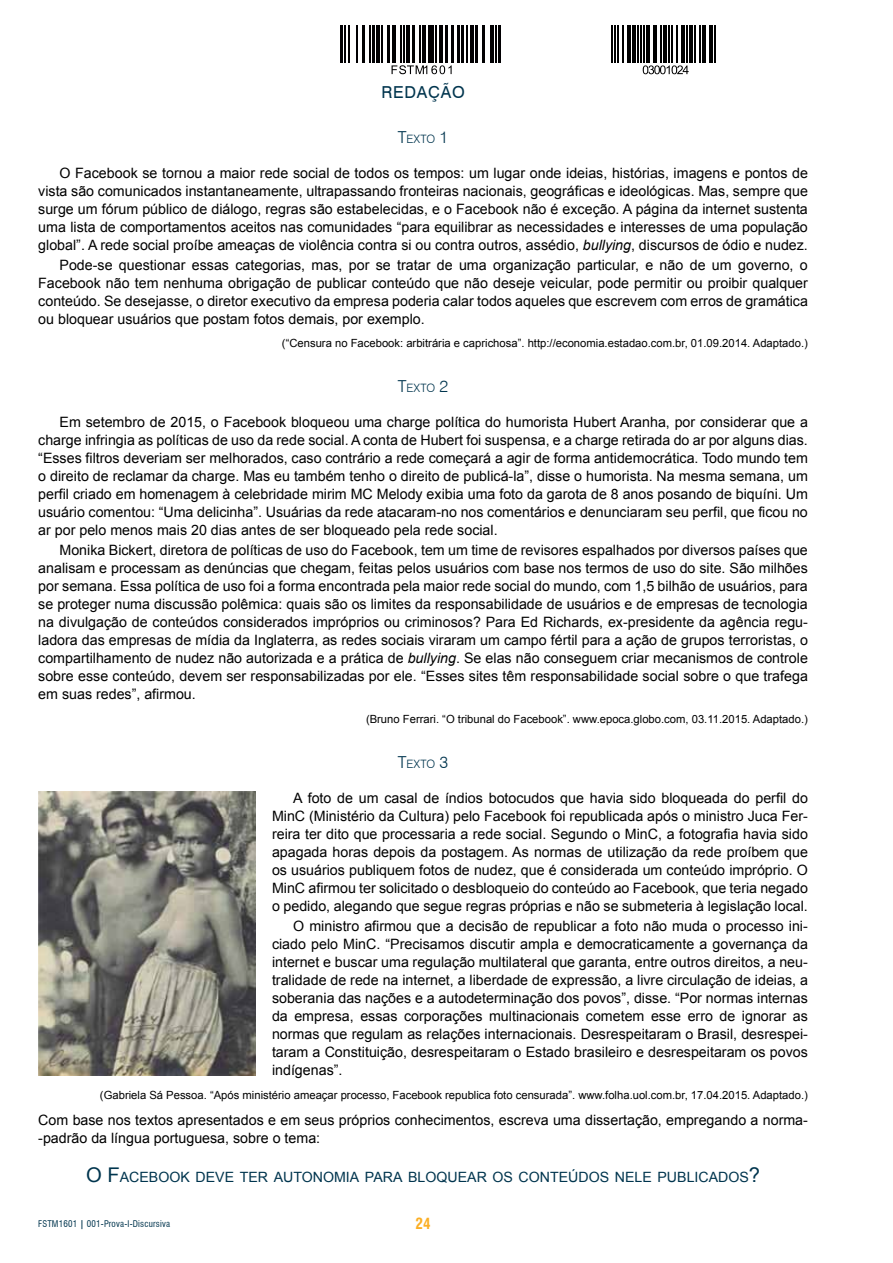
<style>
.page{position:relative;width:893px;height:1263px;background:#fff}
.page>*{position:absolute;margin:0;border:0;box-sizing:border-box;transform-origin:0 0}
.t1{font:16.5px "Swiss 721 BT";letter-spacing:.05em;color:#00354e}
.t2{font:700 condensed 15px "Swiss 721 BT";color:#fbaf25}
.t3{font:14.25px/18px "Arial";color:#000;text-align:justify}
.t4{font:14.1px "Arial";color:#00354e}
.t5{font:300 11.55px "Swiss 721 BT";color:#00354e}
.t6{font:11.25px "Arial";color:#000}
.t7{font:condensed 9px "Swiss 721 BT";letter-spacing:.02em;color:#00354e}
.s1{font-size:16.5px}
.s2{font-style:italic}
.s3{font-size:20.25px}
.s4{font-weight:700}
</style>
<div class="page">
<hr style="left:612px;top:26px;width:1px;height:37px;background:#000">
<hr style="left:615px;top:26px;width:1px;height:37px;background:#000">
<hr style="left:617px;top:26px;width:2px;height:37px;background:#000">
<hr style="left:622px;top:26px;width:1px;height:37px;background:#000">
<hr style="left:627px;top:26px;width:4px;height:37px;background:#000">
<hr style="left:633px;top:26px;width:3px;height:37px;background:#000">
<hr style="left:638px;top:26px;width:1px;height:37px;background:#000">
<hr style="left:640px;top:26px;width:2px;height:37px;background:#000">
<hr style="left:643px;top:26px;width:1px;height:37px;background:#000">
<hr style="left:646px;top:26px;width:3px;height:37px;background:#000">
<hr style="left:653px;top:26px;width:4px;height:37px;background:#000">
<hr style="left:661px;top:26px;width:1px;height:37px;background:#000">
<hr style="left:663px;top:26px;width:4px;height:37px;background:#000">
<hr style="left:669px;top:26px;width:1px;height:37px;background:#000">
<hr style="left:671px;top:26px;width:1px;height:37px;background:#000">
<hr style="left:676px;top:26px;width:1px;height:37px;background:#000">
<hr style="left:681px;top:26px;width:4px;height:37px;background:#000">
<hr style="left:687px;top:26px;width:1px;height:37px;background:#000">
<hr style="left:689px;top:26px;width:4px;height:37px;background:#000">
<hr style="left:694px;top:26px;width:1px;height:37px;background:#000">
<hr style="left:699px;top:26px;width:2px;height:37px;background:#000">
<hr style="left:702px;top:26px;width:4px;height:37px;background:#000">
<hr style="left:710px;top:26px;width:3px;height:37px;background:#000">
<hr style="left:715px;top:26px;width:1px;height:37px;background:#000">
<svg style="left:643px;top:65px;width:46px;height:9px"></svg>
<hr style="left:340px;top:25px;width:3px;height:38px;background:#010002">
<hr style="left:344px;top:25px;width:2px;height:38px;background:#010002">
<hr style="left:349px;top:25px;width:1px;height:38px;background:#010002">
<hr style="left:356px;top:25px;width:1px;height:38px;background:#010002">
<hr style="left:362px;top:25px;width:2px;height:38px;background:#010002">
<hr style="left:369px;top:25px;width:1px;height:38px;background:#010002">
<hr style="left:372px;top:25px;width:2px;height:38px;background:#010002">
<hr style="left:376px;top:25px;width:4px;height:38px;background:#010002">
<hr style="left:382px;top:25px;width:1px;height:38px;background:#010002">
<hr style="left:388px;top:25px;width:2px;height:38px;background:#010002">
<hr style="left:392px;top:25px;width:4px;height:38px;background:#010002">
<hr style="left:401px;top:25px;width:1px;height:38px;background:#010002">
<hr style="left:403px;top:25px;width:2px;height:38px;background:#010002">
<hr style="left:406px;top:25px;width:4px;height:38px;background:#010002">
<hr style="left:412px;top:25px;width:3px;height:38px;background:#010002">
<hr style="left:419px;top:25px;width:1px;height:38px;background:#010002">
<hr style="left:422px;top:25px;width:4px;height:38px;background:#010002">
<div style="left:428px;top:25px;width:5px;height:38px;background:#010002"></div>
<hr style="left:435px;top:25px;width:1px;height:38px;background:#010002">
<hr style="left:439px;top:25px;width:4px;height:38px;background:#010002">
<hr style="left:445px;top:25px;width:3px;height:38px;background:#010002">
<hr style="left:451px;top:25px;width:2px;height:38px;background:#010002">
<hr style="left:457px;top:25px;width:2px;height:38px;background:#010002">
<hr style="left:461px;top:25px;width:3px;height:38px;background:#010002">
<hr style="left:467px;top:25px;width:1px;height:38px;background:#010002">
<hr style="left:470px;top:25px;width:4px;height:38px;background:#010002">
<hr style="left:475px;top:25px;width:3px;height:38px;background:#010002">
<hr style="left:483px;top:25px;width:2px;height:38px;background:#010002">
<hr style="left:490px;top:25px;width:4px;height:38px;background:#010002">
<hr style="left:496px;top:25px;width:1px;height:38px;background:#010002">
<hr style="left:498px;top:25px;width:3px;height:38px;background:#010002">
<svg style="left:392px;top:65px;width:60px;height:9px"></svg>
<img style="left:38px;top:791px;width:217px;height:284px">
<p class="t1" style="left:381px;top:80px;width:85px">REDAÇÃO</p>
<p class="t5" style="left:398px;top:131px;width:52px"><span class="s1">T</span>EXTO <span class="s1">1</span></p>
<p class="t3" style="left:38px;top:164px;width:771px;text-indent:21px">O Facebook se tornou a maior rede social de todos os tempos: um lugar onde ideias, histórias, imagens e pontos de vista são comunicados instantaneamente, ultrapassando fronteiras nacionais, geográficas e ideológicas. Mas, sempre que surge um fórum público de diálogo, regras são estabelecidas, e o Facebook não é exceção. A página da internet sustenta uma lista de comportamentos aceitos nas comunidades “para equilibrar as necessidades e interesses de uma população global”. A rede social proíbe ameaças de violência contra si ou contra outros, assédio, <span class="s2">bullying</span>, discursos de ódio e nudez.</p>
<p class="t3" style="left:38px;top:256px;width:771px;text-indent:21px">Pode-se questionar essas categorias, mas, por se tratar de uma organização particular, e não de um governo, o Facebook não tem nenhuma obrigação de publicar conteúdo que não deseje veicular, pode permitir ou proibir qualquer conteúdo. Se desejasse, o diretor executivo da empresa poderia calar todos aqueles que escrevem com erros de gramática ou bloquear usuários que postam fotos demais, por exemplo.</p>
<p class="t6" style="left:282px;top:336px;width:527px">(“Censura no Facebook: arbitrária e caprichosa”. http://economia.estadao.com.br, 01.09.2014. Adaptado.)</p>
<p class="t5" style="left:398px;top:381px;width:52px"><span class="s1">T</span>EXTO <span class="s1">2</span></p>
<p class="t3" style="left:38px;top:413px;width:771px;text-indent:21px">Em setembro de 2015, o Facebook bloqueou uma charge política do humorista Hubert Aranha, por considerar que a charge infringia as políticas de uso da rede social. A conta de Hubert foi suspensa, e a charge retirada do ar por alguns dias. “Esses filtros deveriam ser melhorados, caso contrário a rede começará a agir de forma antidemocrática. Todo mundo tem o direito de reclamar da charge. Mas eu também tenho o direito de publicá-la”, disse o humorista. Na mesma semana, um perfil criado em homenagem à celebridade mirim MC Melody exibia uma foto da garota de 8 anos posando de biquíni. Um usuário comentou: “Uma delicinha”. Usuárias da rede atacaram-no nos comentários e denunciaram seu perfil, que ficou no ar por pelo menos mais 20 dias antes de ser bloqueado pela rede social.</p>
<p class="t3" style="left:38px;top:542px;width:771px;text-indent:21px">Monika Bickert, diretora de políticas de uso do Facebook, tem um time de revisores espalhados por diversos países que analisam e processam as denúncias que chegam, feitas pelos usuários com base nos termos de uso do site. São milhões por semana. Essa política de uso foi a forma encontrada pela maior rede social do mundo, com 1,5 bilhão de usuários, para se proteger numa discussão polêmica: quais são os limites da responsabilidade de usuários e de empresas de tecnologia na divulgação de conteúdos considerados impróprios ou criminosos? Para Ed Richards, ex-presidente da agência regu&shy;ladora das empresas de mídia da Inglaterra, as redes sociais viraram um campo fértil para a ação de grupos terroristas, o compartilhamento de nudez não autorizada e a prática de <span class="s2">bullying</span>. Se elas não conseguem criar mecanismos de controle sobre esse conteúdo, devem ser responsabilizadas por ele. “Esses sites têm responsabilidade social sobre o que trafega em suas redes”, afirmou.</p>
<p class="t6" style="left:366px;top:712px;width:443px">(Bruno Ferrari. “O tribunal do Facebook”. www.epoca.globo.com, 03.11.2015. Adaptado.)</p>
<p class="t5" style="left:398px;top:757px;width:52px"><span class="s1">T</span>EXTO <span class="s1">3</span></p>
<p class="t3" style="left:272px;top:789px;width:537px;text-indent:21px">A foto de um casal de índios botocudos que havia sido bloqueada do perfil do MinC (Ministério da Cultura) pelo Facebook foi republicada após o ministro Juca Fer&shy;reira ter dito que processaria a rede social. Segundo o MinC, a fotografia havia sido apagada horas depois da postagem. As normas de utilização da rede proíbem que os usuários publiquem fotos de nudez, que é considerada um conteúdo impróprio. O MinC afirmou ter solicitado o desbloqueio do conteúdo ao Facebook, que teria negado o pedido, alegando que segue regras próprias e não se submeteria à legislação local.</p>
<p class="t3" style="left:272px;top:917px;width:537px;text-indent:21px">O ministro afirmou que a decisão de republicar a foto não muda o processo ini&shy;ciado pelo MinC. “Precisamos discutir ampla e democraticamente a governança da internet e buscar uma regulação multilateral que garanta, entre outros direitos, a neu&shy;tralidade de rede na internet, a liberdade de expressão, a livre circulação de ideias, a soberania das nações e a autodeterminação dos povos”, disse. “Por normas internas da empresa, essas corporações multinacionais cometem esse erro de ignorar as normas que regulam as relações internacionais. Desrespeitaram o Brasil, desrespei&shy;taram a Constituição, desrespeitaram o Estado brasileiro e desrespeitaram os povos indígenas”.</p>
<p class="t6" style="left:100px;top:1087px;width:709px">(Gabriela Sá Pessoa. “Após ministério ameaçar processo, Facebook republica foto censurada”. www.folha.uol.com.br, 17.04.2015. Adaptado.)</p>
<p class="t3" style="left:38px;top:1111px;width:771px">Com base nos textos apresentados e em seus próprios conhecimentos, escreva uma dissertação, empregando a norma--padrão da língua portuguesa, sobre o tema:</p>
<p class="t4" style="left:86px;top:1168px;width:676px"><span class="s3">O F</span>ACEBOOK DEVE TER AUTONOMIA PARA BLOQUEAR OS CONTEÚDOS NELE PUBLICADOS<span class="s3">?</span></p>
<p class="t7" style="left:38px;top:1218px;width:133px">fstm1601 <span class="s4">|</span> 001-Prova-I-Discursiva</p>
<p class="t2" style="left:416px;top:1215px;width:16px">24</p>
</div>
